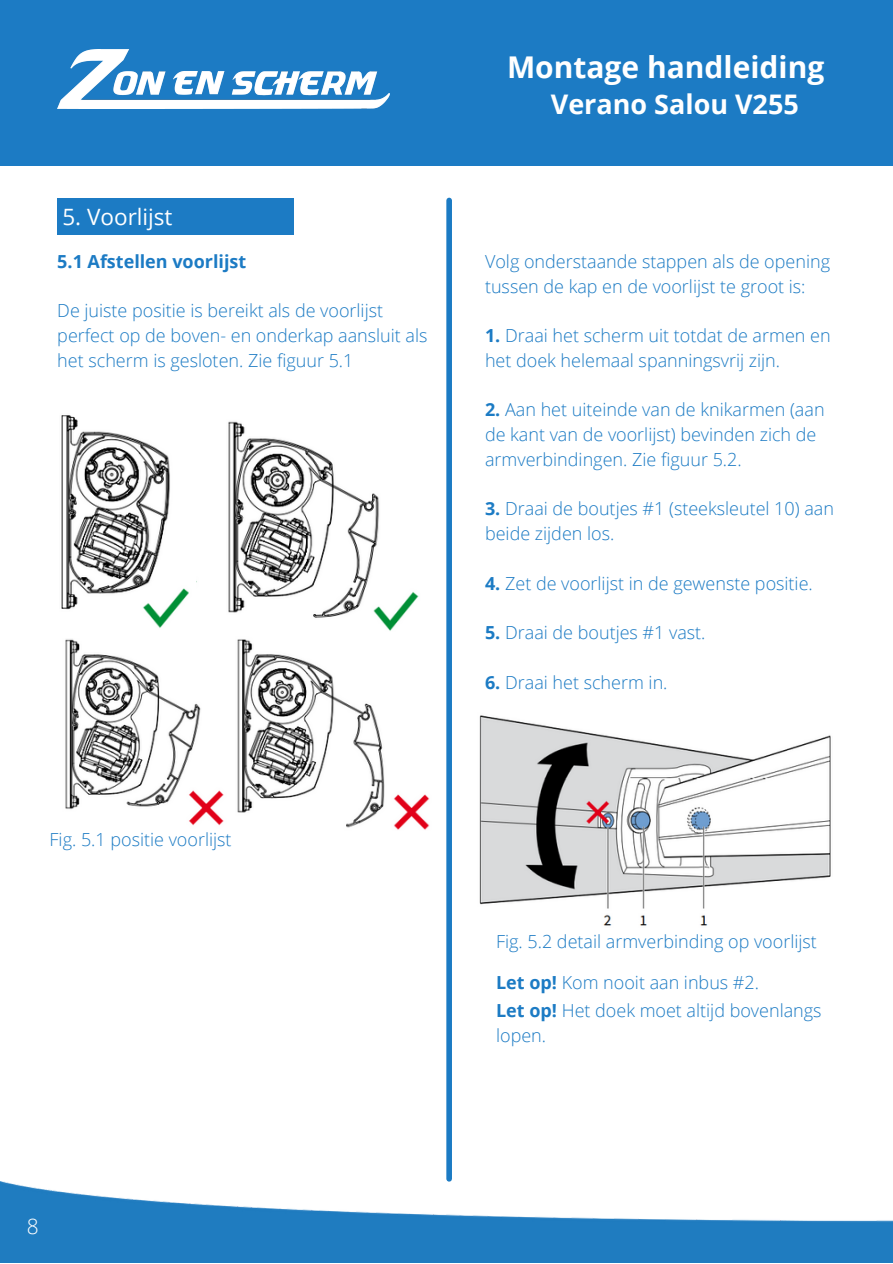
<style>
.page{position:relative;width:893px;height:1264px;background:#fff}
.page>*{position:absolute;margin:0;border:0;box-sizing:border-box;transform-origin:0 0}
.t1{font:700 30px "Open Sans";color:#fff}
.t2{font:700 27px "Open Sans";color:#fff}
.t3{font:22.5px "Open Sans";color:#fff}
.t4{font:300 21px "Open Sans";color:#fff}
.t5{font:300 18px/24.8px "Open Sans";color:#1c7bc4}
.t6{font:700 18px "Open Sans";color:#1c7bc4}
.s1{font-weight:700}
</style>
<div class="page">
<div style="left:0;top:0;width:892px;height:166px;background:#1c7bc4"></div>
<img style="left:57px;top:50px;width:332px;height:58px">
<img style="left:0;top:1181px;width:892px;height:81px">
<div style="left:446px;top:200px;width:6px;height:978px;background:#1c7bc4"></div>
<div style="left:57px;top:198px;width:236px;height:37px;background:#1c7bc4"></div>
<img style="left:479px;top:715px;width:352px;height:211px">
<img style="left:61px;top:415px;width:128px;height:213px">
<img style="left:228px;top:421px;width:191px;height:210px">
<img style="left:65px;top:639px;width:159px;height:187px">
<img style="left:237px;top:639px;width:193px;height:191px">
<p class="t3" style="left:62px;top:201px;width:112px">5. Voorlijst</p>
<p class="t6" style="left:57px;top:249px;width:190px">5.1 Afstellen voorlijst</p>
<p class="t5" style="left:57px;top:298px;width:372px">De juiste positie is bereikt als de voorlijst perfect op de boven- en onderkap aansluit als het scherm is gesloten. Zie figuur 5.1</p>
<p class="t5" style="left:50px;top:826px;width:183px">Fig. 5.1 positie voorlijst</p>
<p class="t1" style="left:507px;top:46px;width:319px">Montage handleiding</p>
<p class="t2" style="left:551px;top:85px;width:249px">Verano Salou V255</p>
<p class="t5" style="left:485px;top:248px;width:346px">Volg onderstaande stappen als de opening tussen de kap en de voorlijst te groot is:</p>
<p class="t5" style="left:485px;top:323px;width:347px"><span class="s1">1.</span> Draai het scherm uit totdat de armen en het doek helemaal spanningsvrij zijn.</p>
<p class="t5" style="left:485px;top:397px;width:341px"><span class="s1">2.</span> Aan het uiteinde van de knikarmen (aan de kant van de voorlijst) bevinden zich de armverbindingen. Zie figuur 5.2.</p>
<p class="t5" style="left:485px;top:496px;width:350px"><span class="s1">3.</span> Draai de boutjes #1 (steeksleutel 10) aan beide zijden los.</p>
<p class="t5" style="left:485px;top:570px;width:329px"><span class="s1">4.</span> Zet de voorlijst in de gewenste positie.</p>
<p class="t5" style="left:485px;top:619px;width:222px"><span class="s1">5.</span> Draai de boutjes #1 vast.</p>
<p class="t5" style="left:485px;top:669px;width:184px"><span class="s1">6.</span> Draai het scherm in.</p>
<p class="t5" style="left:496px;top:928px;width:322px">Fig. 5.2 detail armverbinding op voorlijst</p>
<p class="t5" style="left:496px;top:969px;width:264px"><span class="s1">Let op!</span> Kom nooit aan inbus #2.</p>
<p class="t5" style="left:496px;top:997px;width:327px"><span class="s1">Let op!</span> Het doek moet altijd bovenlangs lopen.</p>
<p class="t4" style="left:27px;top:1211px;width:13px">8</p>
</div>
